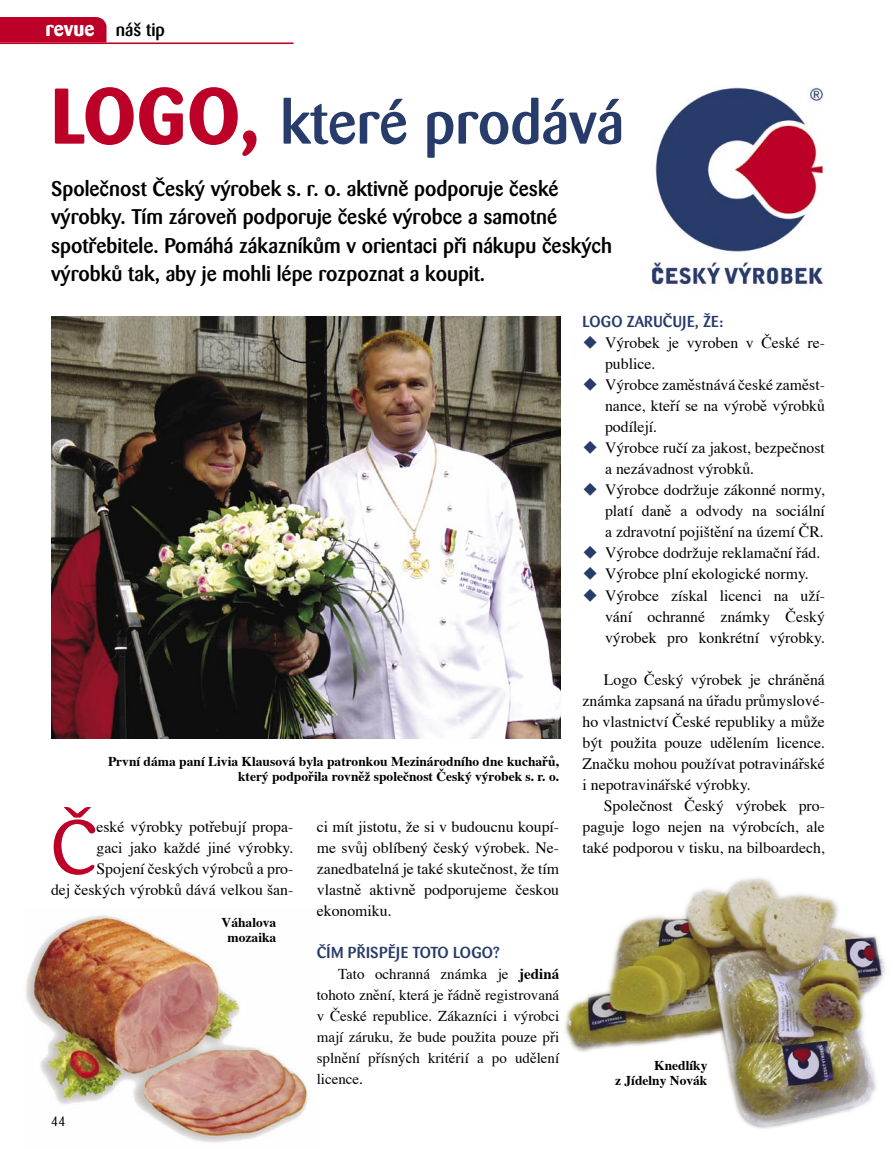
<style>
.page{position:relative;width:893px;height:1149px;background:#fff}
.page>*{position:absolute;margin:0;border:0;box-sizing:border-box;transform-origin:0 0}
._10_5_14_Times{font:75.15px "Barmeno CE";color:#bd0027}
._38_42_Barmeno_Bold{font:500 60px "Barmeno CE";color:#283c6c}
._14_17_Barmeno_Medium{font:500 21px/28.5px "Barmeno CE";color:#000}
.t1{font:700 21px "Barmeno CE";color:#fff}
.t2{font:500 18px "Barmeno CE";color:#000}
._10_5_14_Times-2{font:15.75px/21px "Times CE";color:#000;text-align:justify}
._10_5_14_barmeno_medium_verz{font:500 15.75px "Barmeno CE";letter-spacing:.02em;color:#283c6c}
._10_5_14_Times-3{font:15px/21px "Times CE";color:#000;text-align:justify}
._9_10_popisek{font:700 13.5px/15px "Times";color:#000;text-align:center}
.t3{font:13.5px "Barmeno CE";color:#000}
.s1{font-weight:700;font-size:78px;color:#bd0027}
.s2{font-weight:700}
.s3{font-size:15.75px}
.s4{color:#283c6c}
</style>
<div class="page">
<div style="left:0;top:17px;width:107px;height:26px;background:#bd0027"></div>
<hr style="left:0;top:43px;width:293px;height:1px;background:#bd0027">
<img style="left:651px;top:87px;width:173px;height:200px">
<img style="left:564px;top:878px;width:322px;height:251px">
<img style="left:51px;top:316px;width:509px;height:422px">
<img style="left:26px;top:915px;width:282px;height:228px">
<p class="t1" style="left:46px;top:17px;width:50px">revue</p>
<p class="t2" style="left:116px;top:20px;width:51px">náš tip</p>
<p class="_38_42_Barmeno_Bold" style="left:51px;top:89px;width:574px"><span class="s1">LOGO,</span> které prodává</p>
<p class="_14_17_Barmeno_Medium" style="left:51px;top:174px;width:562px">Společnost Český výrobek s. r. o. aktivně podporuje české výrobky. Tím zároveň podporuje české výrobce a samotné spotřebitele. Pomáhá zákazníkům v orientaci při nákupu českých výrobků tak, aby je mohli lépe rozpoznat a koupit.</p>
<p class="_9_10_popisek" style="left:108px;top:754px;width:453px">První dáma paní Livia Klausová byla patronkou Mezinárodního dne kuchařů,</p>
<p class="_9_10_popisek" style="left:238px;top:769px;width:323px">který podpořila rovněž společnost Český výrobek s. r. o.</p>
<p class="_10_5_14_Times" style="left:51px;top:804px;width:47px">Č</p>
<p class="_10_5_14_Times-2" style="left:51px;top:816px;width:244px;text-align:right">eské výrobky potřebují propa-<br>gaci jako každé jiné výrobky.<br>Spojení českých výrobců a pro-<br>dej českých výrobků dává velkou šan-</p>
<p class="_10_5_14_Times-2" style="left:317px;top:816px;width:244px">ci mít jistotu, že si v budoucnu koupí&shy;me svůj oblíbený český výrobek. Ne&shy;zanedbatelná je také skutečnost, že tím vlastně aktivně podporujeme českou ekonomiku.</p>
<p class="_10_5_14_barmeno_medium_verz" style="left:317px;top:943px;width:184px">ČÍM PŘISPĚJE TOTO LOGO?</p>
<p class="_10_5_14_Times-3" style="left:317px;top:963px;width:244px;text-indent:21px">Tato ochranná známka je <span class="s2">jediná </span>tohoto znění, která je řádně registrovaná v České republice. Zákazníci i výrobci mají záruku, že bude použita pouze při splnění přísných kritérií a po udělení licence<span class="s3">.</span></p>
<p class="_9_10_popisek" style="left:222px;top:915px;width:56px">Váhalova mozaika</p>
<p class="t3" style="left:51px;top:1112px;width:16px">44</p>
<p class="_10_5_14_barmeno_medium_verz" style="left:583px;top:313px;width:142px">LOGO ZARUČUJE, ŽE:</p>
<p class="_10_5_14_Times-2" style="left:605px;top:333px;width:221px;text-indent:-22px"><span class="s4">◆</span> Výrobek je vyroben v České re&shy;publice.</p>
<p class="_10_5_14_Times-2" style="left:605px;top:375px;width:221px;text-indent:-22px"><span class="s4">◆</span> Výrobce zaměstnává české zaměst&shy;nance, kteří se na výrobě výrobků podílejí.</p>
<p class="_10_5_14_Times-2" style="left:605px;top:438px;width:221px;text-indent:-22px"><span class="s4">◆</span> Výrobce ručí za jakost, bezpečnost a nezávadnost výrobků.</p>
<p class="_10_5_14_Times-2" style="left:605px;top:480px;width:221px;text-indent:-22px"><span class="s4">◆</span> Výrobce dodržuje zákonné normy, platí daně a odvody na sociální a zdravotní pojištění na území ČR.</p>
<p class="_10_5_14_Times-2" style="left:583px;top:543px;width:239px"><span class="s4">◆</span> Výrobce dodržuje reklamační řád.</p>
<p class="_10_5_14_Times-2" style="left:583px;top:564px;width:228px"><span class="s4">◆</span> Výrobce plní ekologické normy.</p>
<p class="_10_5_14_Times-2" style="left:605px;top:585px;width:221px;text-indent:-22px"><span class="s4">◆</span> Výrobce získal licenci na uží&shy;vání ochranné známky Český výrobek pro konkrétní výrobky.</p>
<p class="_10_5_14_Times-2" style="left:583px;top:669px;width:244px;text-indent:21px">Logo Český výrobek je chráněná známka zapsaná na úřadu průmyslové&shy;ho vlastnictví České republiky a může být použita pouze udělením licence.<br>Značku mohou používat potravinářské i nepotravinářské výrobky.</p>
<p class="_10_5_14_Times-2" style="left:583px;top:795px;width:244px;text-indent:21px">Společnost Český výrobek pro&shy;paguje logo nejen na výrobcích, ale také podporou v tisku, na bilboardech,</p>
<p class="_9_10_popisek" style="left:654px;top:1057px;width:55px">Knedlíky</p>
<p class="_9_10_popisek" style="left:615px;top:1072px;width:94px">z Jídelny Novák</p>
</div>
